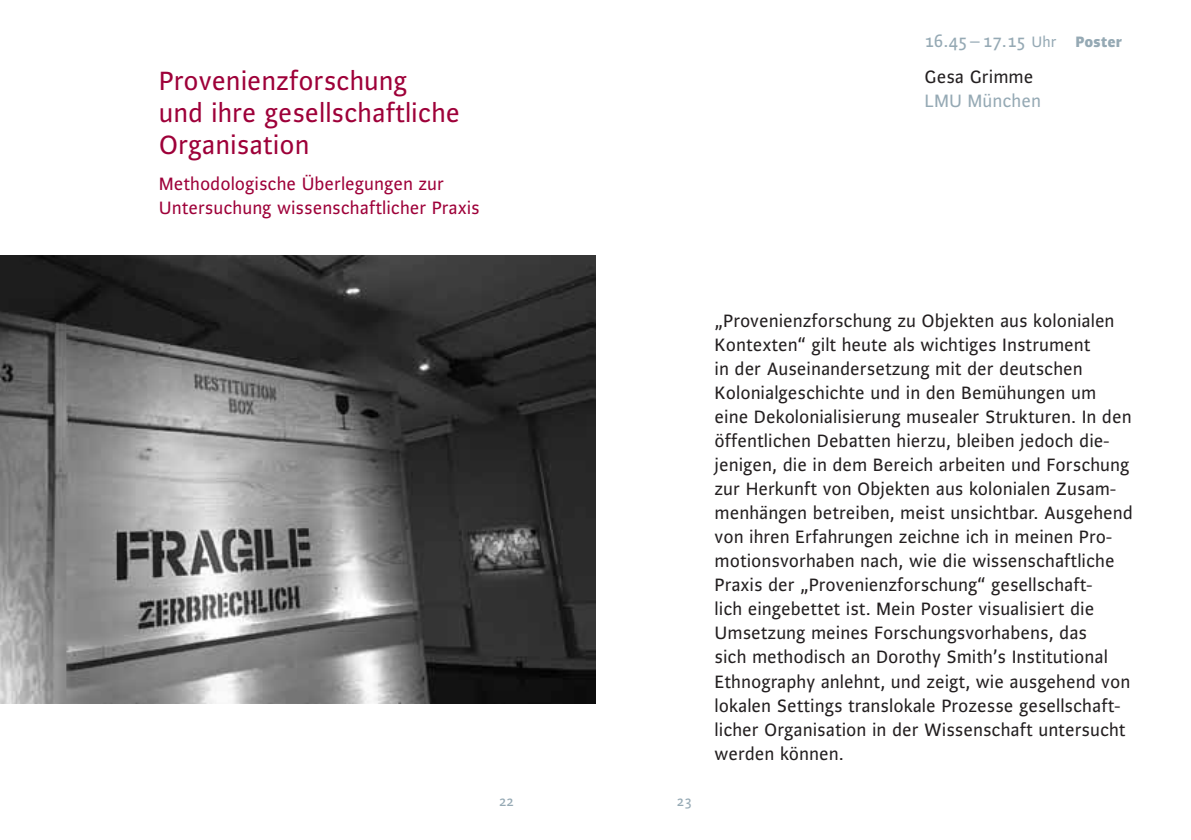
<style>
.page{position:relative;width:1191px;height:840px;background:#fff}
.page>*{position:absolute;margin:0;border:0;box-sizing:border-box;transform-origin:0 0}
.t1{font:28px/32px "Alibi Roman Os F";color:#9e0039}
.t2{font:19px/24px "Alibi Roman Os F";color:#231f20}
.t3{font:19px/24px "Alibi Roman Os F";color:#9e0039}
.t4{font:19px/36px "Alibi Roman Os F";color:#95a9b4}
.t5{font:15px "Alibi Roman Os F";color:#95a9b4}
.s1{font-size:16px}
.s2{font-family:"Alibi";font-weight:800;font-size:16px}
.s3{color:#231f20}
</style>
<div class="page">
<img style="left:0;top:255px;width:595px;height:447px">
<h1 class="t1" style="left:159px;top:63px;width:303px">Provenienzforschung<br>und ihre gesellschaftliche<br>Organisation</h1>
<p class="t3" style="left:159px;top:171px;width:322px">Methodologische Überlegungen zur<br>U ntersuchung wissenschaftlicher Praxis</p>
<p class="t4" style="left:924px;top:22px;width:199px">16.45–17.15 <span class="s1">U hr</span> <span class="s2">Poster<br></span><span class="s3">Gesa Grimme</span></p>
<p class="t4" style="left:924px;top:82px;width:118px">LMU München</p>
<p class="t5" style="left:499px;top:791px;width:16px">22</p>
<p class="t5" style="left:677px;top:791px;width:16px">23</p>
<p class="t2" style="left:714px;top:308px;width:420px">„Provenienzforschung zu Objekten aus kolonialen Kontexten“ gilt heute als wichtiges I nstrument<br>in der Auseinandersetzung mit der deutschen Kolonialgeschichte und in den Bemühungen um eine Dekolonialisierung musealer Strukturen. I n den öffentlichen Debatten hierzu, bleiben jedoch die&shy;jenigen, die in dem Bereich arbeiten und Forschung zur Herkunft von Objekten aus kolonialen Zusam&shy;menhängen betreiben, meist unsichtbar. Ausgehend von ihren Erfahrungen zeichne ich in meinen Pro&shy;motionsvorhaben nach, wie die wissenschaftliche Praxis der „Provenienzforschung“ gesellschaft-<br>lich eingebettet ist. Mein Poster visualisiert die<br>U msetzung meines Forschungsvorhabens, das<br>sich methodisch an Dorothy Smith’s I nstitutional Ethnography anlehnt, und zeigt, wie ausgehend von lokalen Settings translokale Prozesse gesellschaft&shy;licher Organisation in der Wissenschaft untersucht werden können.</p>
</div>
